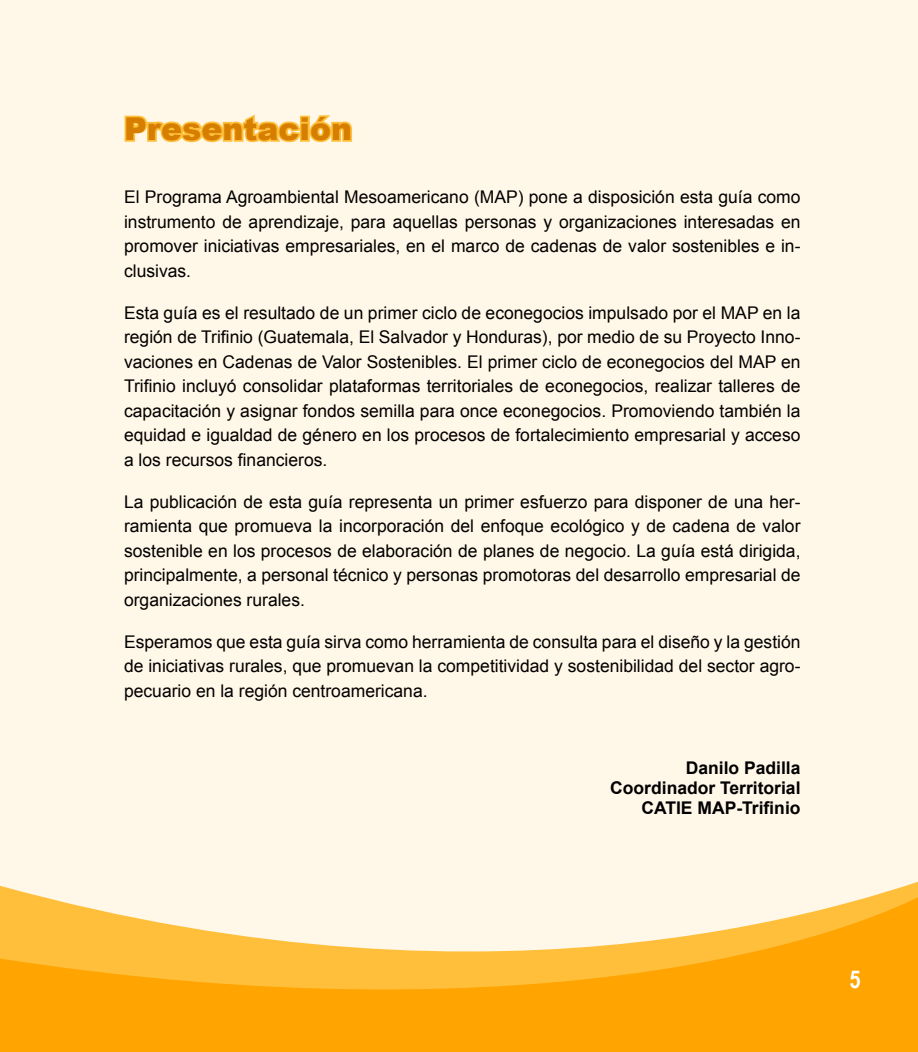
<style>
.page{position:relative;width:918px;height:1052px;background:#fff7e7}
.page>*{position:absolute;margin:0;border:0;box-sizing:border-box;transform-origin:0 0}
.t1{font:900 31.5px "Arial";color:#d57e00}
.t2{font:700 24.5px "Arial Narrow";color:#fff}
.t3{font:17.5px/24.5px "Arial";color:#000;text-align:justify}
.t4{font:700 17.5px/20.1px "Arial";color:#000;text-align:right}
</style>
<div class="page">
<svg style="left:0;top:881px;width:918px;height:171px"></svg>
<svg style="left:124px;top:114px;width:228px;height:29px"></svg>
<h1 class="t1" style="left:124px;top:111px;width:230px">Presentación</h1>
<p class="t3" style="left:124px;top:185px;width:678px">El Programa Agroambiental Mesoamericano (MAP) pone a disposición esta guía como instrumento de aprendizaje, para aquellas personas y organizaciones interesadas en promover iniciativas empresariales, en el marco de cadenas de valor sostenibles e in&shy;clusivas.</p>
<p class="t3" style="left:124px;top:300px;width:678px">Esta guía es el resultado de un primer ciclo de econegocios impulsado por el MAP en la región de Trifinio (Guatemala, El Salvador y Honduras), por medio de su Proyecto Inno&shy;vaciones en Cadenas de Valor Sostenibles. El primer ciclo de econegocios del MAP en Trifinio incluyó consolidar plataformas territoriales de econegocios, realizar talleres de capacitación y asignar fondos semilla para once econegocios. Promoviendo también la equidad e igualdad de género en los procesos de fortalecimiento empresarial y acceso a los recursos financieros.</p>
<p class="t3" style="left:124px;top:489px;width:678px">La publicación de esta guía representa un primer esfuerzo para disponer de una her&shy;ramienta que promueva la incorporación del enfoque ecológico y de cadena de valor sostenible en los procesos de elaboración de planes de negocio. La guía está dirigida, principalmente, a personal técnico y personas promotoras del desarrollo empresarial de organizaciones rurales.</p>
<p class="t3" style="left:124px;top:629px;width:678px">Esperamos que esta guía sirva como herramienta de consulta para el diseño y la gestión de iniciativas rurales, que promuevan la competitividad y sostenibilidad del sector agro&shy;pecuario en la región centroamericana.</p>
<p class="t4" style="left:610px;top:757px;width:192px">Danilo Padilla<br>Coordinador Territorial<br>CATIE MAP-Trifinio</p>
<h2 class="t2" style="left:849px;top:961px;width:13px">5</h2>
</div>
